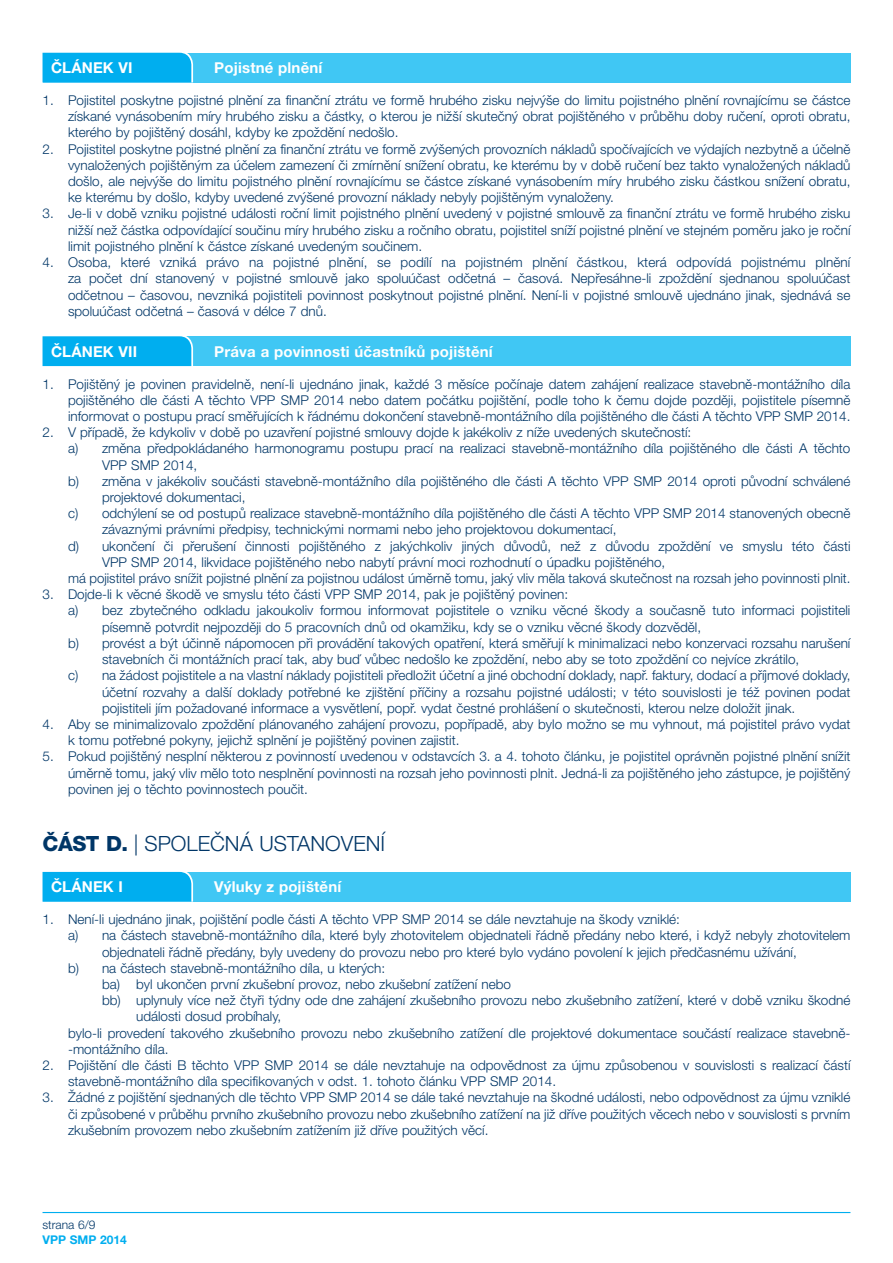
<style>
.page{position:relative;width:893px;height:1263px;background:#fff}
.page>*{position:absolute;margin:0;border:0;box-sizing:border-box;transform-origin:0 0}
.t1{font:300 21px "Helvetica Neue LT Pro";color:#003667}
.t2{font:700 15px "Helvetica Neue LT Pro";letter-spacing:.01em;color:#fff}
.t3{font:300 13.5px/16.2px "Helvetica Neue LT Pro";color:#003667;text-align:justify}
.t4{font:700 12px "Helvetica Neue LT Pro";color:#00aeef}
.t5{font:300 12px "Helvetica Neue LT Pro";color:#003667}
.s1{font-weight:800}
</style>
<div class="page">
<hr style="left:43px;top:1212px;width:807px;height:1px;background:#00aeef">
<div style="left:43px;top:53px;width:807px;height:29px;background:#40c7f4"></div>
<div style="left:43px;top:52px;width:150px;height:30px;background:#00aeef"></div>
<div style="left:43px;top:336px;width:807px;height:30px;background:#40c7f4"></div>
<div style="left:43px;top:336px;width:150px;height:30px;background:#00aeef"></div>
<div style="left:43px;top:872px;width:807px;height:30px;background:#40c7f4"></div>
<svg style="left:43px;top:871px;width:150px;height:31px;background:#0cb2ef"></svg>
<p class="t2" style="left:51px;top:58px;width:83px">ČLÁNEK VI</p>
<p class="t2" style="left:214px;top:58px;width:110px">Pojistné plnění</p>
<p class="t3" style="left:68px;top:92px;width:784px;text-indent:-26px">1. Pojistitel poskytne pojistné plnění za finanční ztrátu ve formě hrubého zisku nejvýše do limitu pojistného plnění rovnajícímu se částce získané vynásobením míry hrubého zisku a částky, o kterou je nižší skutečný obrat pojištěného v průběhu doby ručení, oproti obratu, kterého by pojištěný dosáhl, kdyby ke zpoždění nedošlo.</p>
<p class="t3" style="left:68px;top:140px;width:784px;text-indent:-26px">2. Pojistitel poskytne pojistné plnění za finanční ztrátu ve formě zvýšených provozních nákladů spočívajících ve výdajích nezbytně a účelně vynaložených pojištěným za účelem zamezení či zmírnění snížení obratu, ke kterému by v době ručení bez takto vynaložených nákladů došlo, ale nejvýše do limitu pojistného plnění rovnajícímu se částce získané vynásobením míry hrubého zisku částkou snížení obratu, ke kterému by došlo, kdyby uvedené zvýšené provozní náklady nebyly pojištěným vynaloženy.</p>
<p class="t3" style="left:68px;top:205px;width:784px;text-indent:-26px">3. Je‑li v době vzniku pojistné události roční limit pojistného plnění uvedený v pojistné smlouvě za finanční ztrátu ve formě hrubého zisku nižší než částka odpovídající součinu míry hrubého zisku a ročního obratu, pojistitel sníží pojistné plnění ve stejném poměru jako je roční limit pojistného plnění k částce získané uvedeným součinem.</p>
<p class="t3" style="left:68px;top:254px;width:784px;text-indent:-26px">4. Osoba, které vzniká právo na pojistné plnění, se podílí na pojistném plnění částkou, která odpovídá pojistnému plnění za počet dní stanovený v pojistné smlouvě jako spoluúčast odčetná – časová. Nepřesáhne‑li zpoždění sjednanou spoluúčast odčetnou – časovou, nevzniká pojistiteli povinnost poskytnout pojistné plnění. Není‑li v pojistné smlouvě ujednáno jinak, sjednává se spoluúčast odčetná – časová v délce 7 dnů.</p>
<p class="t2" style="left:51px;top:342px;width:88px">ČLÁNEK VII</p>
<p class="t2" style="left:214px;top:342px;width:280px">Práva a povinnosti účastníků pojištění</p>
<p class="t3" style="left:68px;top:375px;width:784px;text-indent:-26px">1. Pojištěný je povinen pravidelně, není‑li ujednáno jinak, každé 3 měsíce počínaje datem zahájení realizace stavebně‑montážního díla pojištěného dle části A těchto VPP SMP 2014 nebo datem počátku pojištění, podle toho k čemu dojde později, pojistitele písemně informovat o postupu prací směřujících k řádnému dokončení stavebně‑montážního díla pojištěného dle části A těchto VPP SMP 2014.</p>
<p class="t3" style="left:43px;top:424px;width:650px">2. V případě, že kdykoliv v době po uzavření pojistné smlouvy dojde k jakékoliv z níže uvedených skutečností:</p>
<p class="t3" style="left:68px;top:440px;width:784px">a) změna předpokládaného harmonogramu postupu prací na realizaci stavebně‑montážního díla pojištěného dle části A těchto</p>
<p class="t3" style="left:102px;top:456px;width:97px">VPP SMP 2014,</p>
<p class="t3" style="left:68px;top:473px;width:784px">b) změna v jakékoliv součásti stavebně‑montážního díla pojištěného dle části A těchto VPP SMP 2014 oproti původní schválené</p>
<p class="t3" style="left:102px;top:489px;width:145px">projektové dokumentaci,</p>
<p class="t3" style="left:68px;top:505px;width:784px">c) odchýlení se od postupů realizace stavebně‑montážního díla pojištěného dle části A těchto VPP SMP 2014 stanovených obecně</p>
<p class="t3" style="left:102px;top:521px;width:516px">závaznými právními předpisy, technickými normami nebo jeho projektovou dokumentací,</p>
<p class="t3" style="left:68px;top:537px;width:784px">d) ukončení či přerušení činnosti pojištěného z jakýchkoliv jiných důvodů, než z důvodu zpoždění ve smyslu této části</p>
<p class="t3" style="left:102px;top:554px;width:565px">VPP SMP 2014, likvidace pojištěného nebo nabytí právní moci rozhodnutí o úpadku pojištěného,</p>
<p class="t3" style="left:68px;top:570px;width:781px">má pojistitel právo snížit pojistné plnění za pojistnou událost úměrně tomu, jaký vliv měla taková skutečnost na rozsah jeho povinnosti plnit.</p>
<p class="t3" style="left:43px;top:586px;width:527px">3. Dojde‑li k věcné škodě ve smyslu této části VPP SMP 2014, pak je pojištěný povinen:</p>
<p class="t3" style="left:68px;top:602px;width:784px">a) bez zbytečného odkladu jakoukoliv formou informovat pojistitele o vzniku věcné škody a současně tuto informaci pojistiteli</p>
<p class="t3" style="left:102px;top:618px;width:601px">písemně potvrdit nejpozději do 5 pracovních dnů od okamžiku, kdy se o vzniku věcné škody dozvěděl,</p>
<p class="t3" style="left:68px;top:635px;width:784px">b) provést a být účinně nápomocen při provádění takových opatření, která směřují k minimalizaci nebo konzervaci rozsahu narušení</p>
<p class="t3" style="left:102px;top:651px;width:699px">stavebních či montážních prací tak, aby buď vůbec nedošlo ke zpoždění, nebo aby se toto zpoždění co nejvíce zkrátilo,</p>
<p class="t3" style="left:68px;top:667px;width:784px">c) na žádost pojistitele a na vlastní náklady pojistiteli předložit účetní a jiné obchodní doklady, např. faktury, dodací a příjmové doklady,</p>
<p class="t3" style="left:102px;top:683px;width:750px">účetní rozvahy a další doklady potřebné ke zjištění příčiny a rozsahu pojistné události; v této souvislosti je též povinen podat</p>
<p class="t3" style="left:102px;top:699px;width:692px">pojistiteli jím požadované informace a vysvětlení, popř. vydat čestné prohlášení o skutečnosti, kterou nelze doložit jinak.</p>
<p class="t3" style="left:68px;top:716px;width:784px;text-indent:-26px">4. Aby se minimalizovalo zpoždění plánovaného zahájení provozu, popřípadě, aby bylo možno se mu vyhnout, má pojistitel právo vydat k tomu potřebné pokyny, jejichž splnění je pojištěný povinen zajistit.</p>
<p class="t3" style="left:68px;top:748px;width:784px;text-indent:-26px">5. Pokud pojištěný nesplní některou z povinností uvedenou v odstavcích 3. a 4. tohoto článku, je pojistitel oprávněn pojistné plnění snížit úměrně tomu, jaký vliv mělo toto nesplnění povinnosti na rozsah jeho povinnosti plnit. Jedná‑li za pojištěného jeho zástupce, je pojištěný povinen jej o těchto povinnostech poučit.</p>
<h1 class="t1" style="left:43px;top:831px;width:344px"><span class="s1">ČÁST D.</span> | SPOLEČNÁ USTANOVENÍ</h1>
<p class="t2" style="left:51px;top:877px;width:74px">ČLÁNEK I</p>
<p class="t2" style="left:214px;top:877px;width:128px">Výluky z pojištění</p>
<p class="t3" style="left:43px;top:911px;width:639px">1. Není‑li ujednáno jinak, pojištění podle části A těchto VPP SMP 2014 se dále nevztahuje na škody vzniklé:</p>
<p class="t3" style="left:68px;top:927px;width:784px">a) na částech stavebně‑montážního díla, které byly zhotovitelem objednateli řádně předány nebo které, i když nebyly zhotovitelem</p>
<p class="t3" style="left:102px;top:943px;width:696px">objednateli řádně předány, byly uvedeny do provozu nebo pro které bylo vydáno povolení k jejich předčasnému užívání,</p>
<p class="t3" style="left:68px;top:960px;width:319px">b) na částech stavebně‑montážního díla, u kterých:</p>
<p class="t3" style="left:102px;top:976px;width:410px">ba) byl ukončen první zkušební provoz, nebo zkušební zatížení nebo</p>
<p class="t3" style="left:102px;top:992px;width:750px">bb) uplynuly více než čtyři týdny ode dne zahájení zkušebního provozu nebo zkušebního zatížení, které v době vzniku škodné</p>
<p class="t3" style="left:136px;top:1008px;width:147px">události dosud probíhaly,</p>
<p class="t3" style="left:68px;top:1024px;width:782px">bylo‑li provedení takového zkušebního provozu nebo zkušebního zatížení dle projektové dokumentace součástí realizace stavebně-</p>
<p class="t3" style="left:68px;top:1041px;width:99px">‑montážního díla.</p>
<p class="t3" style="left:68px;top:1057px;width:784px;text-indent:-26px">2. Pojištění dle části B těchto VPP SMP 2014 se dále nevztahuje na odpovědnost za újmu způsobenou v souvislosti s realizací částí stavebně‑montážního díla specifikovaných v odst. 1. tohoto článku VPP SMP 2014.</p>
<p class="t3" style="left:68px;top:1089px;width:784px;text-indent:-26px">3. Žádné z pojištění sjednaných dle těchto VPP SMP 2014 se dále také nevztahuje na škodné události, nebo odpovědnost za újmu vzniklé či způsobené v průběhu prvního zkušebního provozu nebo zkušebního zatížení na již dříve použitých věcech nebo v souvislosti s prvním zkušebním provozem nebo zkušebním zatížením již dříve použitých věcí.</p>
<p class="t5" style="left:43px;top:1218px;width:55px">strana 6/9</p>
<p class="t4" style="left:43px;top:1232px;width:86px">VPP SMP 2014</p>
</div>
